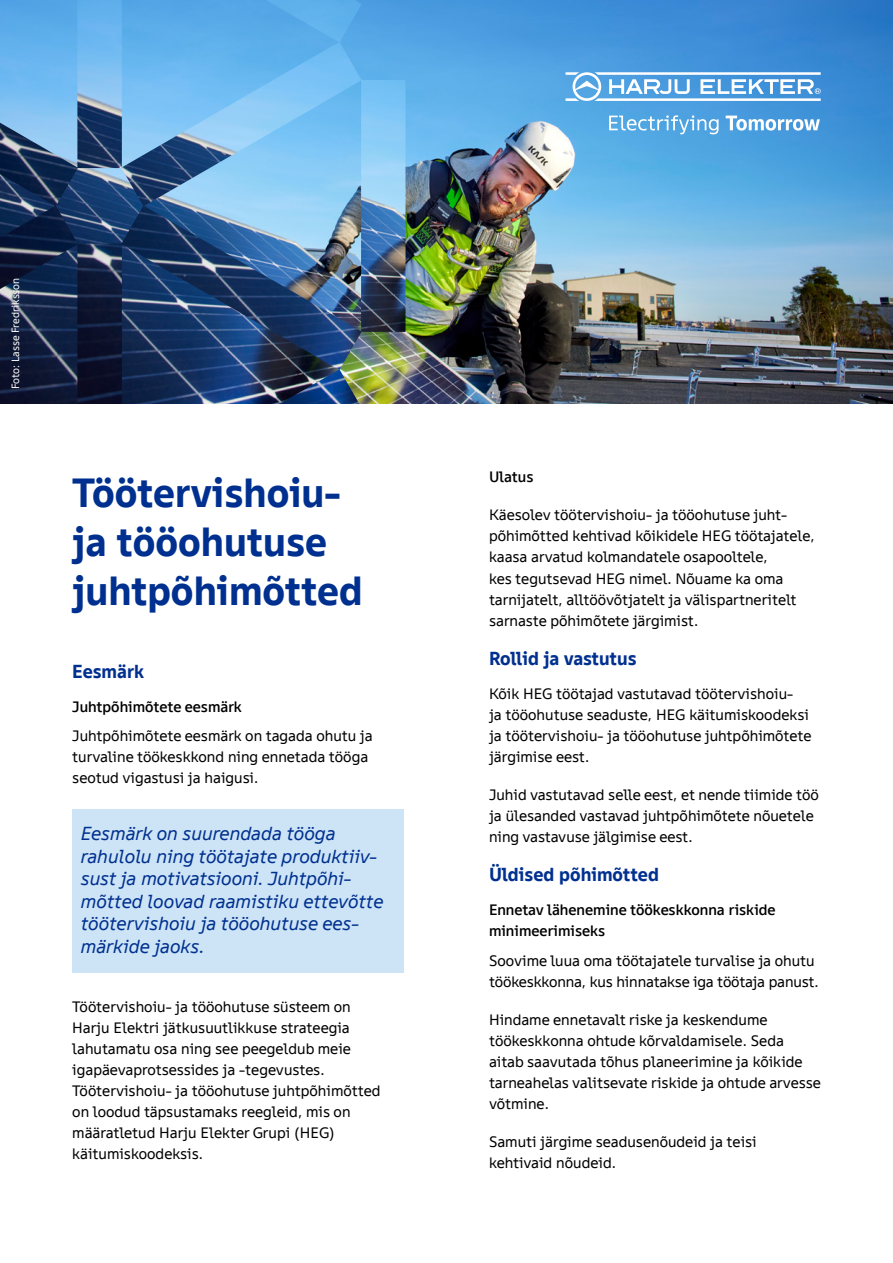
<style>
.page{position:relative;width:893px;height:1263px;background:#fff}
.page>*{position:absolute;margin:0;border:0;box-sizing:border-box;transform-origin:0 0}
.suur_pealkiri{font:40.5px/48.6px "TT Fellows Dm Bd";color:#00308f}
.tekstiväljavõte{font:italic 18.75px/22.5px "TT Fellows";color:#00308f}
.alapealkiri_1{font:18.75px "TT Fellows Dm Bd";color:#00308f}
.tekst{font:15px/21px "TT Fellows";color:#000}
.alapealkiri_2{font:500 15px/21px "TT Fellows";color:#000}
.tekst-2{font:500 15px "TT Fellows";color:#000}
.tekst-3{font:10.5px "TT Fellows";color:#fff}
</style>
<div class="page">
<img style="left:405px;top:0;width:488px;height:404px">
<img style="left:0;top:0;width:405px;height:404px">
<div style="left:72px;top:810px;width:332px;height:163px;background:#cde4f6"></div>
<svg style="left:609px;top:115px;width:211px;height:19px"></svg>
<svg style="left:566px;top:72px;width:255px;height:29px"></svg>
<p class="tekst-3" style="left:10px;top:389px;width:113px;rotate:-90deg">Foto: Lasse Fredriksson</p>
<p class="suur_pealkiri" style="left:72px;top:468px;width:292px">Töötervishoiu&shy;ja tööohutuse juhtpõhimõtted</p>
<p class="alapealkiri_1" style="left:72px;top:660px;width:73px">Eesmärk</p>
<p class="alapealkiri_2" style="left:72px;top:696px;width:171px">Juhtpõhimõtete eesmärk</p>
<p class="tekst" style="left:72px;top:725px;width:302px">Juhtpõhimõtete eesmärk on tagada ohutu ja turvaline töökeskkond ning ennetada tööga seotud vigastusi ja haigusi.</p>
<p class="tekstiväljavõte" style="left:81px;top:822px;width:304px">Eesmärk on suurendada tööga rahulolu ning töötajate produktiiv&shy;sust ja motivatsiooni. Juhtpõhi&shy;mõtted loovad raamistiku ettevõtte töötervishoiu ja tööohutuse ees&shy;märkide jaoks.</p>
<p class="tekst" style="left:72px;top:996px;width:310px">Töötervishoiu- ja tööohutuse süsteem on Harju Elektri jätkusuutlikkuse strateegia lahutamatu osa ning see peegeldub meie igapäevaprotsessides ja -tegevustes.<br>Töötervishoiu- ja tööohutuse juhtpõhimõtted on loodud täpsustamaks reegleid, mis on määratletud Harju Elekter Grupi (HEG) käitumiskoodeksis.</p>
<p class="tekst-2" style="left:489px;top:468px;width:46px">Ulatus</p>
<p class="tekst" style="left:489px;top:504px;width:327px">Käesolev töötervishoiu- ja tööohutuse juht&shy;põhimõtted kehtivad kõikidele HEG töötajatele, kaasa arvatud kolmandatele osapooltele,<br>kes tegutsevad HEG nimel. Nõuame ka oma tarnijatelt, alltöövõtjatelt ja välispartneritelt sarnaste põhimõtete järgimist.</p>
<p class="alapealkiri_1" style="left:489px;top:647px;width:149px">Rollid ja vastutus</p>
<p class="tekst" style="left:489px;top:683px;width:324px">Kõik HEG töötajad vastutavad töötervishoiu-<br>ja tööohutuse seaduste, HEG käitumiskoodeksi ja töötervishoiu- ja tööohutuse juhtpõhimõtete järgimise eest.</p>
<p class="tekst" style="left:489px;top:784px;width:331px">Juhid vastutavad selle eest, et nende tiimide töö ja ülesanded vastavad juhtpõhimõtete nõuetele ning vastavuse jälgimise eest.</p>
<p class="alapealkiri_1" style="left:489px;top:863px;width:171px">Üldised põhimõtted</p>
<p class="alapealkiri_2" style="left:489px;top:899px;width:288px">Ennetav lähenemine töökeskkonna riskide minimeerimiseks</p>
<p class="tekst" style="left:489px;top:949px;width:331px">Soovime luua oma töötajatele turvalise ja ohutu töökeskkonna, kus hinnatakse iga töötaja panust.</p>
<p class="tekst" style="left:489px;top:1008px;width:333px">Hindame ennetavalt riske ja keskendume töökeskkonna ohtude kõrvaldamisele. Seda aitab saavutada tõhus planeerimine ja kõikide tarneahelas valitsevate riskide ja ohtude arvesse võtmine.</p>
<p class="tekst" style="left:489px;top:1131px;width:269px">Samuti järgime seadusenõudeid ja teisi kehtivaid nõudeid.</p>
</div>
